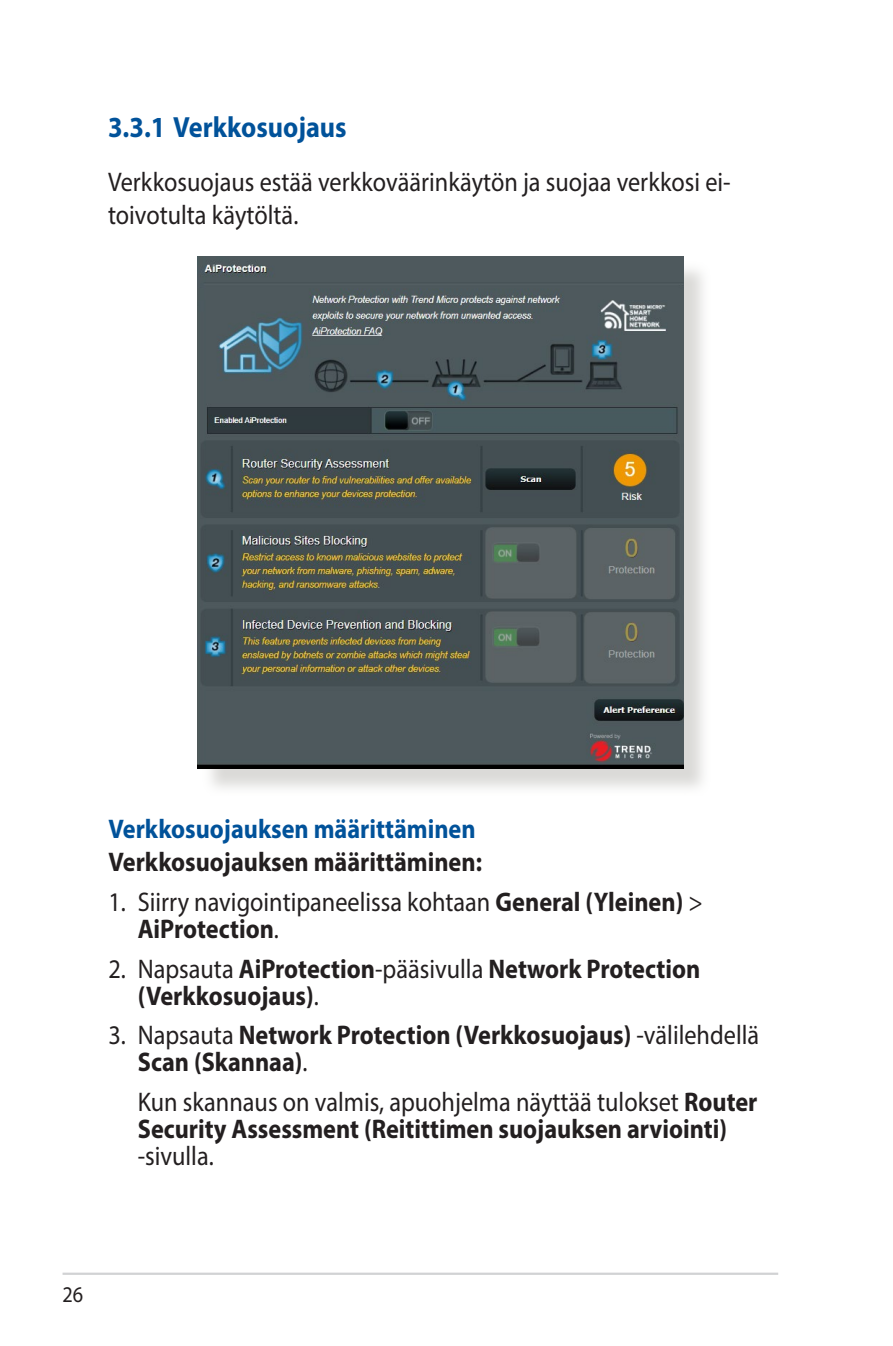
<style>
.page{position:relative;width:893px;height:1346px;background:#fff}
.page>*{position:absolute;margin:0;border:0;box-sizing:border-box;transform-origin:0 0}
.t1{font:700 29.25px "Myriad Pro";color:#01529a;scale:.9 1}
.t2{font:700 27px/27px "Myriad Pro";color:#231f20;scale:.9 1}
.t3{font:27px/32.4px "Myriad Pro";color:#231f20;scale:.9 1}
.t4{font:700 27px "Myriad Pro";color:#01529a;scale:.9 1}
.t5{font:22.5px "Myriad Pro";color:#231f20;scale:.9 1}
.s1{font-weight:700}
.s2{font-weight:400}
</style>
<div class="page">
<hr style="left:63px;top:1272px;width:715px;height:3px;background:#d1d2d4">
<div style="left:201px;top:260px;width:510px;height:536px;background:#cfcecb;opacity:.75"></div>
<img style="left:198px;top:257px;width:485px;height:511px">
<p class="t1" style="left:108px;top:108px;width:267px">3.3.1 Verkkosuojaus</p>
<p class="t3" style="left:108px;top:166px;width:693px">Verkkosuojaus estää verkkoväärinkäytön ja suojaa verkkosi ei&shy;toivotulta käytöltä.</p>
<p class="t4" style="left:108px;top:811px;width:409px">Verkkosuojauksen määrittäminen</p>
<p class="t2" style="left:108px;top:847px;width:417px">Verkkosuojauksen määrittäminen:</p>
<p class="t3" style="left:138px;top:888px;width:629px;line-height:27px;text-indent:-29px">1. Siirry navigointipaneelissa kohtaan <span class="s1">General (Yleinen)</span> &gt;<br><span class="s1">AiProtection</span>.</p>
<p class="t2" style="left:138px;top:954px;width:626px;text-indent:-29px"><span class="s2">2. Napsauta</span> AiProtection<span class="s2">-pääsivulla</span> Network Protection (Verkkosuojaus)<span class="s2">.</span></p>
<p class="t2" style="left:138px;top:1021px;width:692px;text-indent:-29px"><span class="s2">3. Napsauta</span> Network Protection (Verkkosuojaus) <span class="s2">-välilehdellä<br></span>Scan (Skannaa)<span class="s2">.</span></p>
<p class="t2" style="left:138px;top:1088px;width:690px"><span class="s2">Kun skannaus on valmis, apuohjelma näyttää tulokset</span> Router<br>Security Assessment (Reitittimen suojauksen arviointi)</p>
<p class="t3" style="left:138px;top:1139px;width:86px">-sivulla.</p>
<p class="t5" style="left:63px;top:1281px;width:25px">26</p>
</div>
